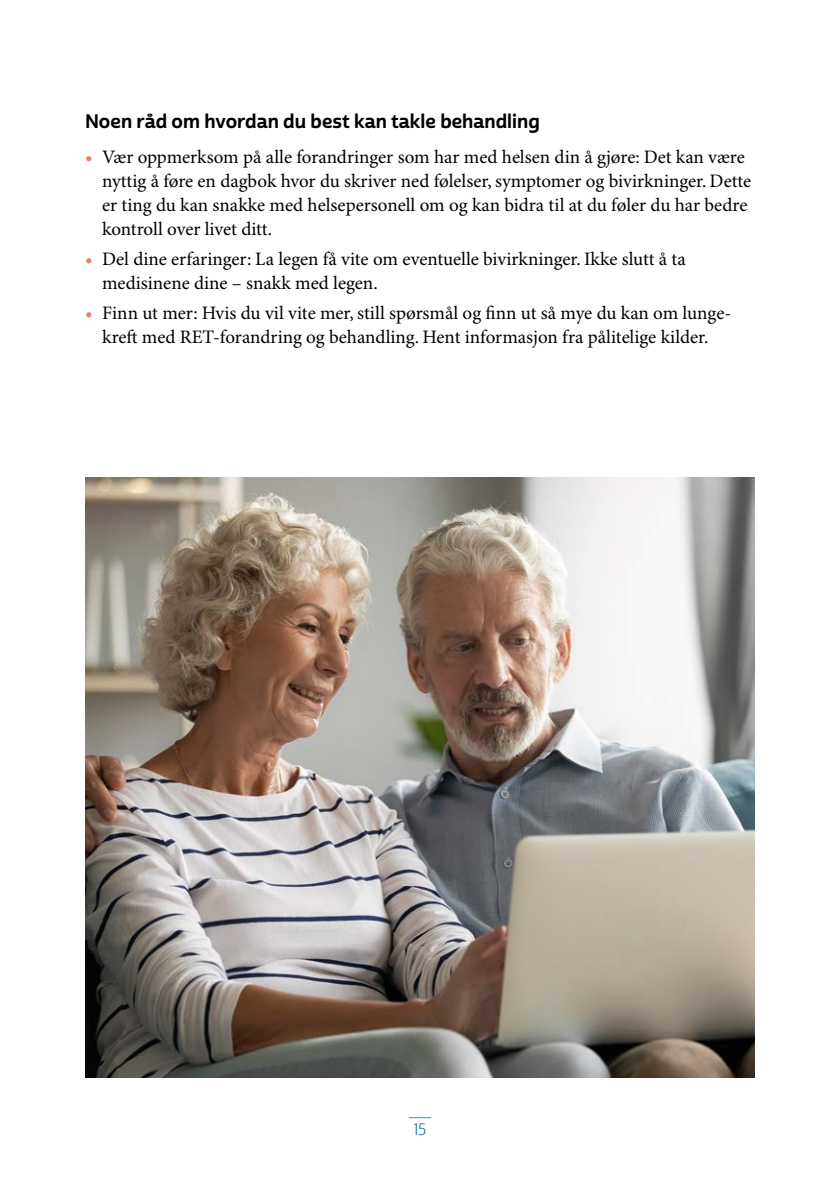
<style>
.page{position:relative;width:840px;height:1191px;background:#fff}
.page>*{position:absolute;margin:0;border:0;box-sizing:border-box;transform-origin:0 0}
.t1{font:19px/24px "Minion Pro";color:#000}
.t2{font:19px "Cabrito Sans Nor Bol";color:#000}
.t3{font:16px "Cabrito Sans Nor Boo";color:#0062a5}
.s1{font-weight:700;color:#f07f62}
</style>
<div class="page">
<svg style="left:408px;top:1117px;width:23px;height:1px"></svg>
<img style="left:85px;top:477px;width:669px;height:600px">
<p class="t2" style="left:85px;top:109px;width:456px">Noen råd om hvordan du best kan takle behandling</p>
<p class="t1" style="left:102px;top:146px;width:650px;text-indent:-17px"><span class="s1">•</span> Vær oppmerksom på alle forandringer som har med helsen din å gjøre: Det kan være nyttig å føre en dagbok hvor du skriver ned følelser, symptomer og bivirkninger. Dette er ting du kan snakke med helsepersonell om og kan bidra til at du føler du har bedre kontroll over livet ditt.</p>
<p class="t1" style="left:102px;top:248px;width:585px;text-indent:-17px"><span class="s1">•</span> Del dine erfaringer: La legen få vite om eventuelle bivirkninger. Ikke slutt å ta medisinene dine – snakk med legen.</p>
<p class="t1" style="left:85px;top:301px;width:647px;text-align:center"><span class="s1">•</span> Finn ut mer: Hvis du vil vite mer, still spørsmål og finn ut så mye du kan om lunge&shy;kreft med RET-forandring og behandling. Hent informasjon fra pålitelige kilder.</p>
<p class="t3" style="left:414px;top:1119px;width:13px">15</p>
</div>
